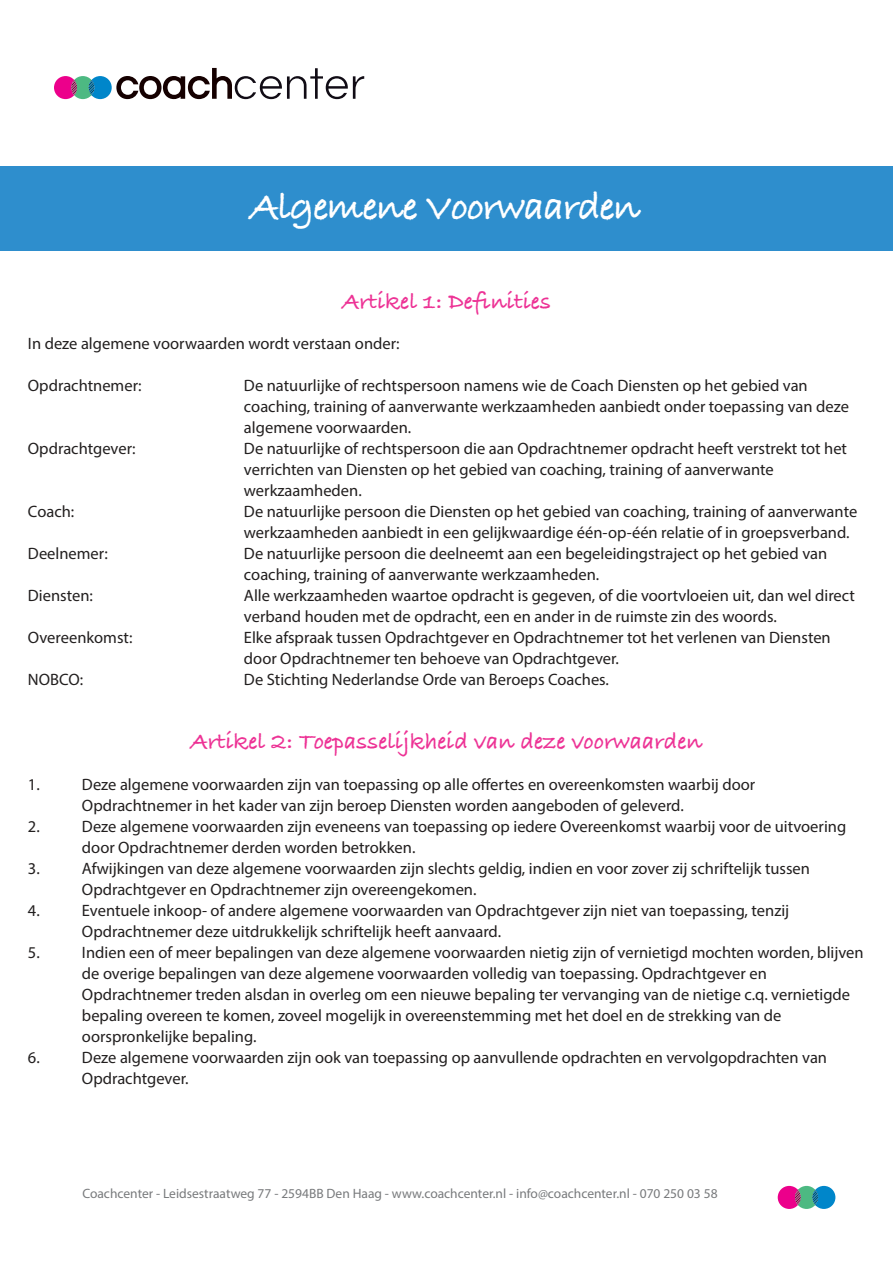
<style>
.page{position:relative;width:893px;height:1263px;background:#fff}
.page>*{position:absolute;margin:0;border:0;box-sizing:border-box;transform-origin:0 0}
.t1{font:700 40.5px "Bradley Hand ITCTT";letter-spacing:-.03em;color:#fff}
.t2{font:700 24px "Bradley Hand ITCTT";color:#ed3295}
.t3{font:16.5px/21px "Myriad Pro";color:#221f1f}
.t4{font:13.5px "Myriad Pro";color:#787a7c}
</style>
<div class="page">
<div style="left:0;top:166px;width:893px;height:85px;background:#2e8ecd"></div>
<svg style="left:54px;top:68px;width:310px;height:31px"></svg>
<svg style="left:778px;top:1186px;width:57px;height:23px"></svg>
<h1 class="t1" style="left:250px;top:189px;width:392px">Algemene Voorwaarden</h1>
<h2 class="t2" style="left:342px;top:283px;width:210px">Artikel 1: Definities</h2>
<p class="t3" style="left:28px;top:334px;width:373px">In deze algemene voorwaarden wordt verstaan onder:</p>
<p class="t3" style="left:28px;top:376px;width:115px">Opdrachtnemer:</p>
<p class="t3" style="left:244px;top:376px;width:607px">De natuurlijke of rechtspersoon namens wie de Coach Diensten op het gebied van coaching, training of aanverwante werkzaamheden aanbiedt onder toepassing van deze algemene voorwaarden.</p>
<p class="t3" style="left:28px;top:439px;width:109px">Opdrachtgever:</p>
<p class="t3" style="left:244px;top:439px;width:605px">De natuurlijke of rechtspersoon die aan Opdrachtnemer opdracht heeft verstrekt tot het verrichten van Diensten op het gebied van coaching, training of aanverwante werkzaamheden.</p>
<p class="t3" style="left:28px;top:502px;width:48px">Coach:</p>
<p class="t3" style="left:244px;top:502px;width:615px">De natuurlijke persoon die Diensten op het gebied van coaching, training of aanverwante werkzaamheden aanbiedt in een gelijkwaardige één-op-één relatie of in groepsverband.</p>
<p class="t3" style="left:28px;top:544px;width:81px">Deelnemer:</p>
<p class="t3" style="left:244px;top:544px;width:585px">De natuurlijke persoon die deelneemt aan een begeleidingstraject op het gebied van coaching, training of aanverwante werkzaamheden.</p>
<p class="t3" style="left:28px;top:586px;width:67px">Diensten:</p>
<p class="t3" style="left:244px;top:586px;width:612px">Alle werkzaamheden waartoe opdracht is gegeven, of die voortvloeien uit, dan wel direct verband houden met de opdracht, een en ander in de ruimste zin des woords.</p>
<p class="t3" style="left:28px;top:628px;width:106px">Overeenkomst:</p>
<p class="t3" style="left:244px;top:628px;width:588px">Elke afspraak tussen Opdrachtgever en Opdrachtnemer tot het verlenen van Diensten door Opdrachtnemer ten behoeve van Opdrachtgever.</p>
<p class="t3" style="left:28px;top:670px;width:57px">NOBCO:</p>
<p class="t3" style="left:244px;top:670px;width:367px">De Stichting Nederlandse Orde van Beroeps Coaches.</p>
<h2 class="t2" style="left:190px;top:723px;width:514px">Artikel 2: Toepasselijkheid van deze voorwaarden</h2>
<p class="t3" style="left:28px;top:775px;width:13px">1.</p>
<p class="t3" style="left:82px;top:775px;width:675px">Deze algemene voorwaarden zijn van toepassing op alle offertes en overeenkomsten waarbij door<br>Opdrachtnemer in het kader van zijn beroep Diensten worden aangeboden of geleverd.</p>
<p class="t3" style="left:28px;top:817px;width:13px">2.</p>
<p class="t3" style="left:82px;top:817px;width:766px">Deze algemene voorwaarden zijn eveneens van toepassing op iedere Overeenkomst waarbij voor de uitvoering door Opdrachtnemer derden worden betrokken.</p>
<p class="t3" style="left:28px;top:859px;width:13px">3.</p>
<p class="t3" style="left:82px;top:859px;width:730px">Afwijkingen van deze algemene voorwaarden zijn slechts geldig, indien en voor zover zij schriftelijk tussen<br>Opdrachtgever en Opdrachtnemer zijn overeengekomen.</p>
<p class="t3" style="left:28px;top:901px;width:13px">4.</p>
<p class="t3" style="left:82px;top:901px;width:709px">Eventuele inkoop- of andere algemene voorwaarden van Opdrachtgever zijn niet van toepassing, tenzij<br>Opdrachtnemer deze uitdrukkelijk schriftelijk heeft aanvaard.</p>
<p class="t3" style="left:28px;top:943px;width:13px">5.</p>
<p class="t3" style="left:82px;top:943px;width:783px">Indien een of meer bepalingen van deze algemene voorwaarden nietig zijn of vernietigd mochten worden, blijven de overige bepalingen van deze algemene voorwaarden volledig van toepassing. Opdrachtgever en Opdrachtnemer treden alsdan in overleg om een nieuwe bepaling ter vervanging van de nietige c.q. vernietigde bepaling overeen te komen, zoveel mogelijk in overeenstemming met het doel en de strekking van de oorspronkelijke bepaling.</p>
<p class="t3" style="left:28px;top:1048px;width:13px">6.</p>
<p class="t3" style="left:82px;top:1048px;width:747px">Deze algemene voorwaarden zijn ook van toepassing op aanvullende opdrachten en vervolgopdrachten van<br>Opdrachtgever.</p>
<p class="t4" style="left:82px;top:1188px;width:637px">Coachcenter - Leidsestraatweg 77 - 2594BB Den Haag - www.coachcenter.nl - info@coachcenter.nl - 070 250 03 58</p>
</div>
